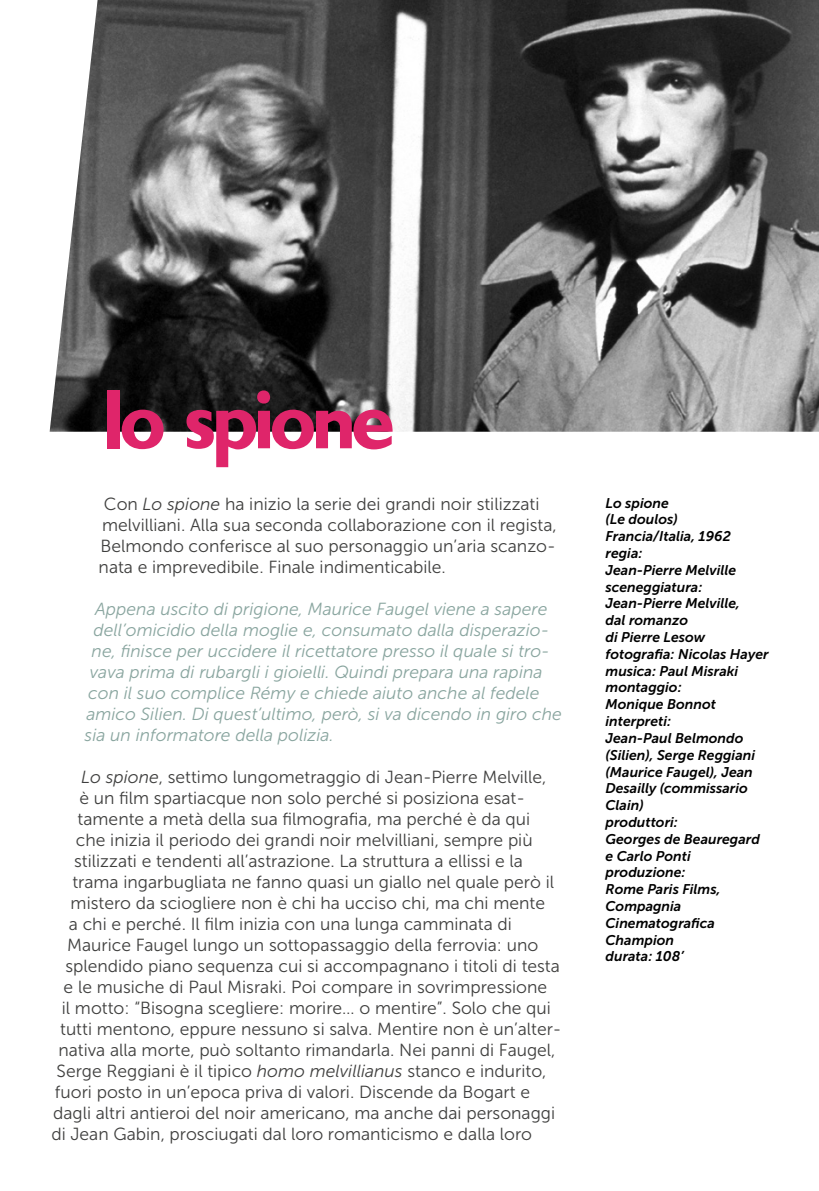
<style>
.page{position:relative;width:819px;height:1191px;background:#fff}
.page>*{position:absolute;margin:0;border:0;box-sizing:border-box;transform-origin:0 0}
.t1{font:700 84px "Gill Sans";letter-spacing:.005em;color:#df256a}
.t2{font:17.5px/21px "Museo Sans 300";color:#3f3f3e}
.t3{font:italic 17.5px "Museo Sans 300";color:#89a59f}
.t4{font:italic 14px/16.8px "Museo Sans 700";color:#000}
.s1{font-style:italic}
</style>
<div class="page">
<img style="left:50px;top:0;width:769px;height:432px">
<h1 class="t1" style="left:106px;top:373px;width:288px">lo spione</h1>
<p class="t2" style="left:99px;top:494px;width:459px;text-indent:5px">Con <span class="s1">Lo spione</span> ha inizio la serie dei grandi noir stilizzati melvilliani. Alla sua seconda collaborazione con il regista, Belmondo conferisce al suo personaggio un’aria scanzo&shy;nata e imprevedibile. Finale indimenticabile.</p>
<p class="t3" style="left:95px;top:600px;width:453px">Appena uscito di prigione, Maurice Faugel viene a sapere</p>
<p class="t3" style="left:93px;top:621px;width:457px">dell’omicidio della moglie e, consumato dalla disperazio-</p>
<p class="t3" style="left:92px;top:642px;width:459px">ne, finisce per uccidere il ricettatore presso il quale si tro-</p>
<p class="t3" style="left:90px;top:663px;width:454px">vava prima di rubargli i gioielli. Quindi prepara una rapina</p>
<p class="t3" style="left:88px;top:684px;width:453px">con il suo complice Rémy e chiede aiuto anche al fedele</p>
<p class="t3" style="left:86px;top:705px;width:477px">amico Silien. Di quest’ultimo, però, si va dicendo in giro che</p>
<p class="t3" style="left:85px;top:726px;width:251px">sia un informatore della polizia.</p>
<p class="t2" style="left:81px;top:767px;width:467px"><span class="s1">Lo spione</span>, settimo lungometraggio di Jean-Pierre Melville,</p>
<p class="t2" style="left:79px;top:788px;width:447px">è un film spartiacque non solo perché si posiziona esat-</p>
<p class="t2" style="left:78px;top:809px;width:454px">tamente a metà della sua filmografia, ma perché è da qui</p>
<p class="t2" style="left:76px;top:830px;width:458px">che inizia il periodo dei grandi noir melvilliani, sempre più</p>
<p class="t2" style="left:74px;top:851px;width:450px">stilizzati e tendenti all’astrazione. La struttura a ellissi e la</p>
<p class="t2" style="left:72px;top:872px;width:483px">trama ingarbugliata ne fanno quasi un giallo nel quale però il</p>
<p class="t2" style="left:71px;top:893px;width:476px">mistero da sciogliere non è chi ha ucciso chi, ma chi mente</p>
<p class="t2" style="left:69px;top:914px;width:444px">a chi e perché. Il film inizia con una lunga camminata di</p>
<p class="t2" style="left:67px;top:935px;width:472px">Maurice Faugel lungo un sottopassaggio della ferrovia: uno</p>
<p class="t2" style="left:65px;top:956px;width:496px">splendido piano sequenza cui si accompagnano i titoli di testa</p>
<p class="t2" style="left:64px;top:977px;width:485px">e le musiche di Paul Misraki. Poi compare in sovrimpressione</p>
<p class="t2" style="left:62px;top:998px;width:490px">il motto: “Bisogna scegliere: morire… o mentire”. Solo che qui</p>
<p class="t2" style="left:60px;top:1019px;width:502px">tutti mentono, eppure nessuno si salva. Mentire non è un’alter-</p>
<p class="t2" style="left:58px;top:1040px;width:498px">nativa alla morte, può soltanto rimandarla. Nei panni di Faugel,</p>
<p class="t2" style="left:57px;top:1061px;width:491px">Serge Reggiani è il tipico <span class="s1">homo melvillianus</span> stanco e indurito,</p>
<p class="t2" style="left:55px;top:1082px;width:476px">fuori posto in un’epoca priva di valori. Discende da Bogart e</p>
<p class="t2" style="left:53px;top:1103px;width:503px">dagli altri antieroi del noir americano, ma anche dai personaggi</p>
<p class="t2" style="left:51px;top:1124px;width:482px">di Jean Gabin, prosciugati dal loro romanticismo e dalla loro</p>
<p class="t4" style="left:605px;top:494px;width:164px">Lo spione<br>(Le doulos)<br>Francia/Italia, 1962 regia:<br>Jean-Pierre Melville sceneggiatura:<br>Jean-Pierre Melville,<br>dal romanzo<br>di Pierre Lesow fotografia: Nicolas Hayer musica: Paul Misraki montaggio:<br>Monique Bonnot interpreti:<br>Jean-Paul Belmondo (Silien), Serge Reggiani (Maurice Faugel), Jean<br>Desailly (commissario<br>Clain)<br>produttori:<br>Georges de Beauregard e Carlo Ponti produzione:<br>Rome Paris Films,<br>Compagnia<br>Cinematografica<br>Champion<br>durata: 108’</p>
</div>
